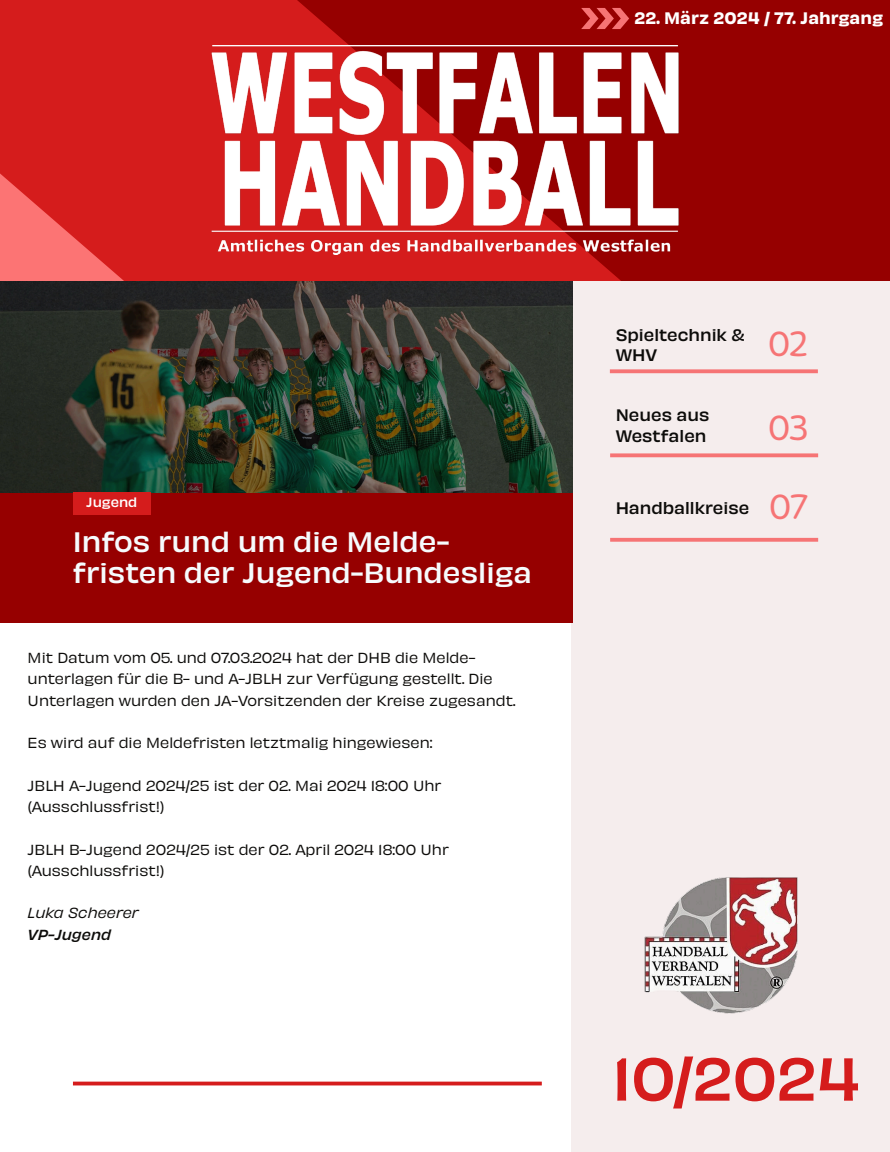
<style>
.page{position:relative;width:890px;height:1152px;background:#fff}
.page>*{position:absolute;margin:0;border:0;box-sizing:border-box;transform-origin:0 0}
.t1{font:500 56.4px "Obviously";color:#d51c1c}
.t2{font:34.8px "Chennai";color:#f67475}
.t3{font:500 26.4px/30.8px "Obviously";color:#f6fbfd}
.t4{font:500 15.6px/20.8px "Obviously";color:#0d0c0a}
.t5{font:15.6px "Obviously Semi";color:#fff}
.t6{font:13.6px/21.2px "Obviously";color:#0d0c0a}
.t7{font:italic 13.6px "Obviously";color:#0d0c0a}
.t8{font:italic 500 13.6px "Obviously";color:#0d0c0a}
.t9{font:500 12.4px "Obviously";color:#fff}
</style>
<div class="page">
<div style="left:0;top:0;width:890px;height:282px;background:#960000"></div>
<svg style="left:0;top:0;width:708px;height:282px;fill:#d51c1c"></svg>
<svg style="left:0;top:150px;width:164px;height:131px;background:#e13737"></svg>
<div style="left:572px;top:282px;width:318px;height:870px;background:#f5eded"></div>
<svg style="left:610px;top:369px;width:208px;height:4px"></svg>
<svg style="left:610px;top:538px;width:208px;height:4px"></svg>
<svg style="left:610px;top:453px;width:208px;height:4px"></svg>
<svg style="left:581px;top:8px;width:48px;height:21px"></svg>
<img style="left:212px;top:45px;width:466px;height:209px">
<img style="left:0;top:281px;width:572px;height:213px">
<img style="left:644px;top:877px;width:154px;height:137px">
<div style="left:0;top:494px;width:572px;height:129px;background:#960000"></div>
<hr style="left:73px;top:1082px;width:469px;height:3px;background:#d51c1c">
<div style="left:73px;top:492px;width:78px;height:22px;background:#d51c1c"></div>
<p class="t5" style="left:634px;top:5px;width:250px">22. März 2024 / 77. Jahrgang</p>
<p class="t9" style="left:86px;top:493px;width:53px">Jugend</p>
<h3 class="t3" style="left:73px;top:524px;width:461px">Infos rund um die Melde&shy;fristen der Jugend-Bundesliga</h3>
<p class="t6" style="left:28px;top:646px;width:489px">Mit Datum vom 05. und 07.03.2024 hat der DHB die Melde&shy;unterlagen für die B- und A-JBLH zur Verfügung gestellt. Die<br>Unterlagen wurden den JA-Vorsitzenden der Kreise zugesandt.</p>
<p class="t6" style="left:28px;top:731px;width:406px">Es wird auf die Meldefristen letztmalig hingewiesen:</p>
<p class="t6" style="left:28px;top:774px;width:415px">JBLH A-Jugend 2024/25 ist der 02. Mai 2024 18:00 Uhr (Ausschlussfrist!)</p>
<p class="t6" style="left:28px;top:838px;width:423px">JBLH B-Jugend 2024/25 ist der 02. April 2024 18:00 Uhr (Ausschlussfrist!)</p>
<p class="t7" style="left:28px;top:903px;width:113px">Luka Scheerer</p>
<p class="t8" style="left:28px;top:924px;width:85px">VP-Jugend</p>
<p class="t4" style="left:616px;top:323px;width:130px">Spieltechnik &amp;<br>WHV</p>
<p class="t4" style="left:616px;top:403px;width:95px">Neues aus<br>Westfalen</p>
<p class="t4" style="left:616px;top:496px;width:135px">Handballkreise</p>
<h2 class="t2" style="left:769px;top:323px;width:40px">02</h2>
<h2 class="t2" style="left:769px;top:407px;width:41px">03</h2>
<h2 class="t2" style="left:770px;top:486px;width:39px">07</h2>
<h1 class="t1" style="left:612px;top:1035px;width:249px">10/2024</h1>
</div>
